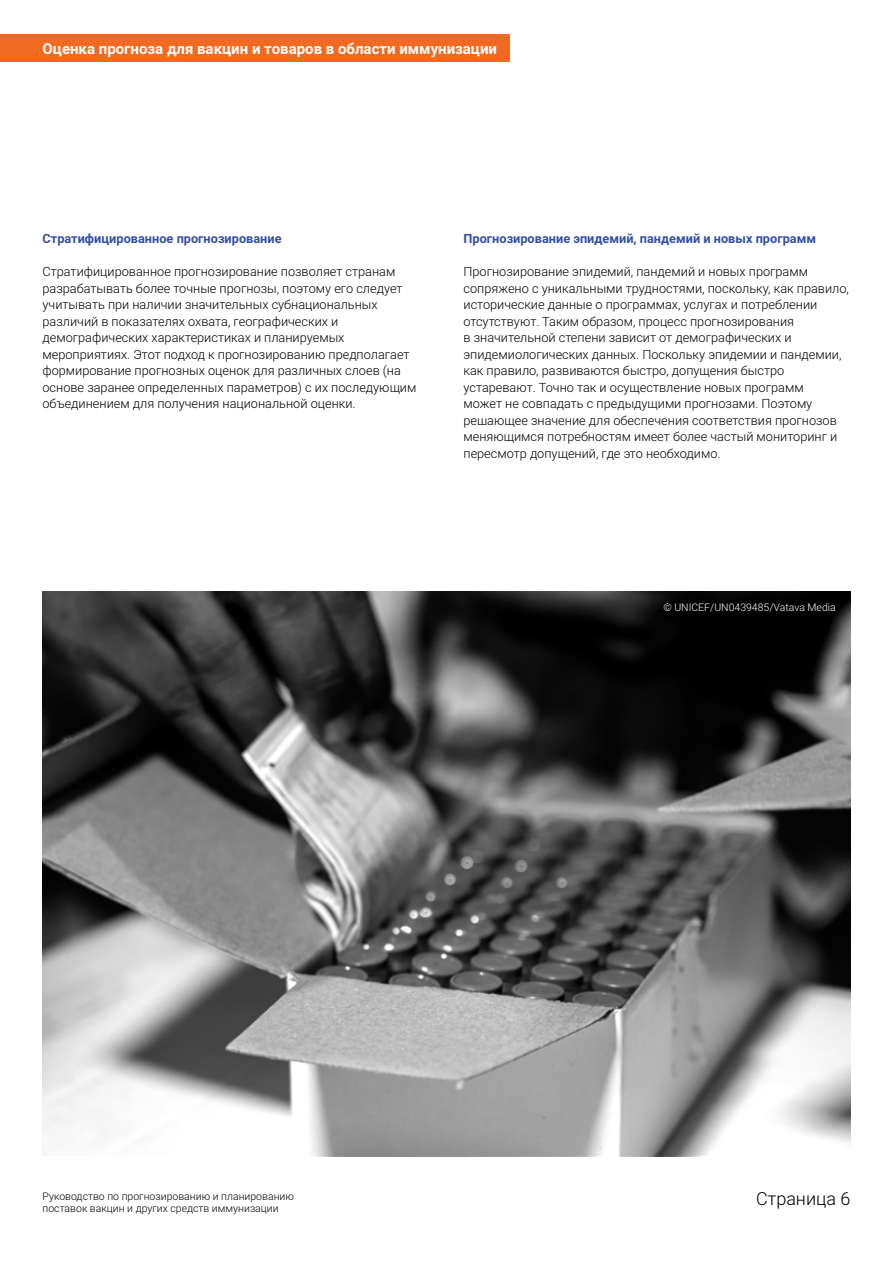
<style>
.page{position:relative;width:893px;height:1263px;background:#fff}
.page>*{position:absolute;margin:0;border:0;box-sizing:border-box;transform-origin:0 0}
.t1{font:300 18px "Roboto";color:#000}
.t2{font:700 15px "Roboto";color:#fff}
.t3{font:300 12.75px/16.5px "Roboto";color:#000}
.t4{font:700 12.75px "Roboto";color:#374ea2}
.t5{font:300 10.5px/12.6px "Roboto";color:#000}
.t6{font:300 10.5px "Roboto";color:#fff}
</style>
<div class="page">
<img style="left:43px;top:591px;width:807px;height:566px">
<div style="left:0;top:34px;width:510px;height:28px;background:#f26a21"></div>
<p class="t2" style="left:43px;top:38px;width:456px">Оценка прогноза для вакцин и товаров в области иммунизации</p>
<p class="t4" style="left:43px;top:230px;width:241px">Стратифицированное прогнозирование</p>
<p class="t3" style="left:43px;top:263px;width:375px">Стратифицированное прогнозирование позволяет странам разрабатывать более точные прогнозы, поэтому его следует учитывать при наличии значительных субнациональных различий в показателях охвата, географических и демографических характеристиках и планируемых мероприятиях. Этот подход к прогнозированию предполагает формирование прогнозных оценок для различных слоев (на основе заранее определенных параметров) с их последующим объединением для получения национальной оценки.</p>
<p class="t4" style="left:463px;top:230px;width:354px">Прогнозирование эпидемий, пандемий и новых программ</p>
<p class="t3" style="left:463px;top:263px;width:387px">Прогнозирование эпидемий, пандемий и новых программ сопряжено с уникальными трудностями, поскольку, как правило, исторические данные о программах, услугах и потреблении отсутствуют. Таким образом, процесс прогнозирования<br>в значительной степени зависит от демографических и эпидемиологических данных. Поскольку эпидемии и пандемии, как правило, развиваются быстро, допущения быстро устаревают. Точно так и осуществление новых программ<br>может не совпадать с предыдущими прогнозами. Поэтому решающее значение для обеспечения соответствия прогнозов меняющимся потребностям имеет более частый мониторинг и пересмотр допущений, где это необходимо.</p>
<p class="t6" style="left:663px;top:600px;width:174px">© UNICEF/UN0439485/Vatava Media</p>
<p class="t5" style="left:43px;top:1189px;width:253px">Руководство по прогнозированию и планированию поставок вакцин и других средств иммунизации</p>
<h1 class="t1" style="left:756px;top:1186px;width:96px">Страница 6</h1>
</div>
